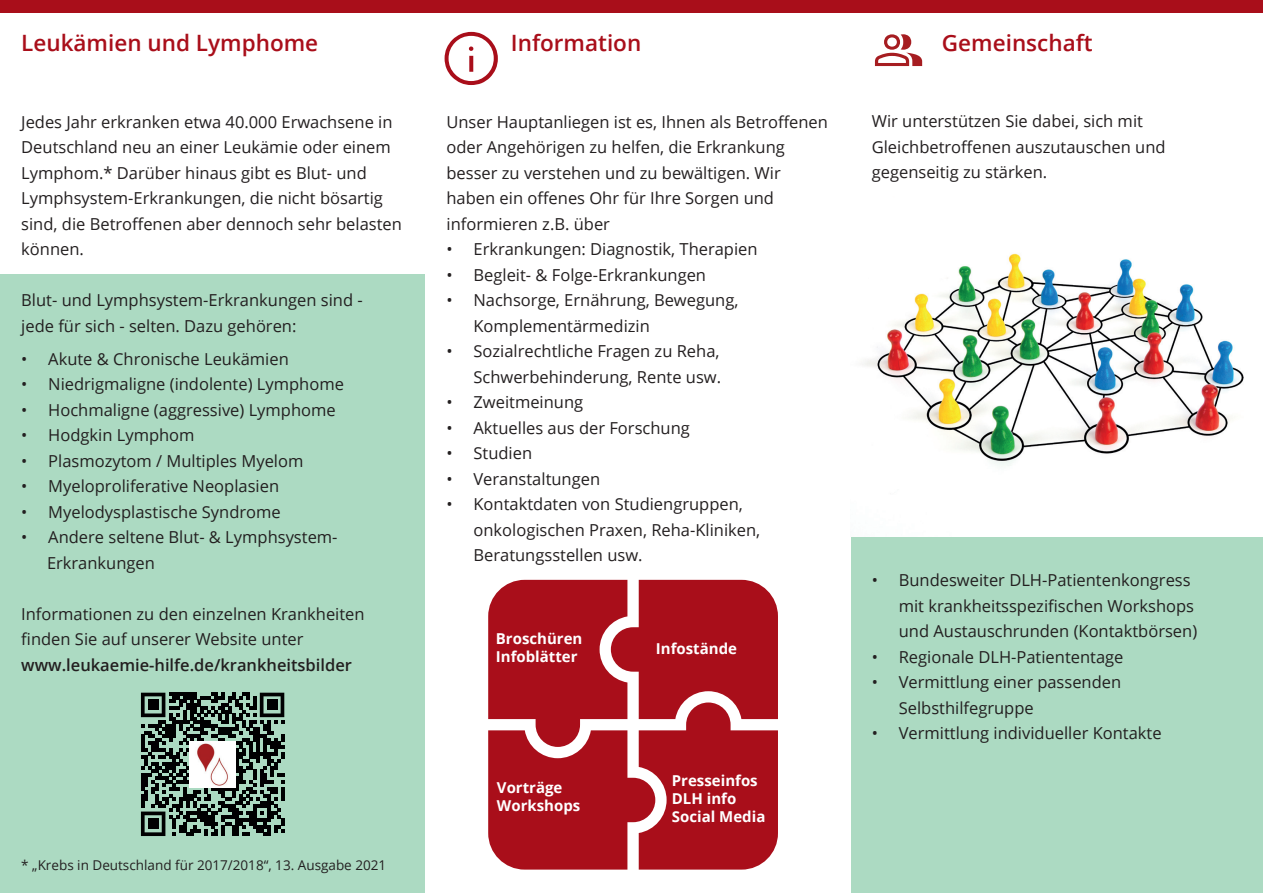
<style>
.page{position:relative;width:1263px;height:893px;background:#fff}
.page>*{position:absolute;margin:0;border:0;box-sizing:border-box;transform-origin:0 0}
.t1{font:600 22.5px "Open Sans";color:#a90e1a}
.t2{font:16.5px/25.5px "Open Sans";color:#231f20}
.t3{font:600 16.5px "Open Sans";color:#231f20}
.t4{font:700 15px/18px "Open Sans";color:#fff}
.t5{font:13.5px "Open Sans";color:#231f20}
</style>
<div class="page">
<div style="left:0;top:274px;width:424px;height:619px;background:#acdac2"></div>
<div style="left:851px;top:536px;width:412px;height:357px;background:#acdac2"></div>
<svg style="left:445px;top:32px;width:53px;height:53px"></svg>
<div style="left:0;top:0;width:1263px;height:13px;background:#a90e1a"></div>
<svg style="left:488px;top:580px;width:290px;height:290px;background:#b22732"></svg>
<svg style="left:875px;top:34px;width:47px;height:32px"></svg>
<img style="left:862px;top:253px;width:382px;height:213px">
<svg style="left:141px;top:693px;width:143px;height:143px"></svg>
<div style="left:148px;top:700px;width:10px;height:10px;background:#000001"></div>
<div style="left:267px;top:700px;width:10px;height:10px;background:#000001"></div>
<div style="left:148px;top:818px;width:10px;height:11px;background:#000001"></div>
<img style="left:190px;top:742px;width:45px;height:45px">
<h1 class="t1" style="left:21px;top:28px;width:298px">Leukämien und Lymphome</h1>
<p class="t2" style="left:21px;top:109px;width:382px">Jedes Jahr erkranken etwa 40.000 Erwachsene in Deutschland neu an einer Leukämie oder einem Lymphom.* Darüber hinaus gibt es Blut- und Lymphsystem-Erkrankungen, die nicht bösartig sind, die Betroffenen aber dennoch sehr belasten können.</p>
<p class="t2" style="left:21px;top:287px;width:343px">Blut- und Lymphsystem-Erkrankungen sind - jede für sich - selten. Dazu gehören:</p>
<p class="t2" style="left:21px;top:346px;width:269px">• Akute &amp; Chronische Leukämien</p>
<p class="t2" style="left:21px;top:371px;width:324px">• Niedrigmaligne (indolente) Lymphome</p>
<p class="t2" style="left:21px;top:397px;width:316px">• Hochmaligne (aggressive) Lymphome</p>
<p class="t2" style="left:21px;top:422px;width:175px">• Hodgkin Lymphom</p>
<p class="t2" style="left:21px;top:448px;width:284px">• Plasmozytom / Multiples Myelom</p>
<p class="t2" style="left:21px;top:473px;width:259px">• Myeloproliferative Neoplasien</p>
<p class="t2" style="left:21px;top:499px;width:261px">• Myelodysplastische Syndrome</p>
<p class="t2" style="left:47px;top:524px;width:292px;text-indent:-26px">• Andere seltene Blut- &amp; Lymphsystem-<br>Erkrankungen</p>
<p class="t2" style="left:21px;top:601px;width:345px">Informationen zu den einzelnen Krankheiten finden Sie auf unserer Website unter</p>
<p class="t3" style="left:21px;top:654px;width:332px">www.leukaemie-hilfe.de/krankheitsbilder</p>
<p class="t5" style="left:21px;top:855px;width:366px">* „Krebs in Deutschland für 2017/2018“, 13. Ausgabe 2021</p>
<h1 class="t1" style="left:511px;top:28px;width:132px">Information</h1>
<p class="t2" style="left:446px;top:109px;width:383px">Unser Hauptanliegen ist es, Ihnen als Betroffenen oder Angehörigen zu helfen, die Erkrankung besser zu verstehen und zu bewältigen. Wir haben ein offenes Ohr für Ihre Sorgen und informieren z.B. über</p>
<p class="t2" style="left:446px;top:236px;width:313px">• Erkrankungen: Diagnostik, Therapien</p>
<p class="t2" style="left:446px;top:262px;width:261px">• Begleit- &amp; Folge-Erkrankungen</p>
<p class="t2" style="left:473px;top:287px;width:266px;text-indent:-27px">• Nachsorge, Ernährung, Bewegung,<br>Komplementärmedizin</p>
<p class="t2" style="left:446px;top:338px;width:276px;text-align:right">• Sozialrechtliche Fragen zu Reha,<br>Schwerbehinderung, Rente usw.</p>
<p class="t2" style="left:446px;top:389px;width:138px">• Zweitmeinung</p>
<p class="t2" style="left:446px;top:414px;width:245px">• Aktuelles aus der Forschung</p>
<p class="t2" style="left:446px;top:440px;width:87px">• Studien</p>
<p class="t2" style="left:446px;top:465px;width:155px">• Veranstaltungen</p>
<p class="t2" style="left:473px;top:491px;width:288px;text-indent:-27px">• Kontaktdaten von Studiengruppen, onkologischen Praxen, Reha-Kliniken,<br>Beratungsstellen usw.</p>
<p class="t4" style="left:496px;top:629px;width:88px">Broschüren<br>Infoblätter</p>
<p class="t4" style="left:656px;top:639px;width:83px">Infostände</p>
<p class="t4" style="left:497px;top:778px;width:85px">Vorträge<br>Workshops</p>
<p class="t4" style="left:672px;top:771px;width:95px">Presseinfos<br>DLH info<br>Social Media</p>
<h1 class="t1" style="left:942px;top:27px;width:152px">Gemeinschaft</h1>
<p class="t2" style="left:872px;top:108px;width:295px">Wir unterstützen Sie dabei, sich mit<br>Gleichbetroffenen auszutauschen und gegenseitig zu stärken.</p>
<p class="t2" style="left:899px;top:567px;width:300px;text-indent:-27px">• Bundesweiter DLH-Patientenkongress mit krankheitsspezifischen Workshops und Austauschrunden (Kontaktbörsen)</p>
<p class="t2" style="left:872px;top:644px;width:253px">• Regionale DLH-Patiententage</p>
<p class="t2" style="left:899px;top:669px;width:224px;text-indent:-27px">• Vermittlung einer passenden<br>Selbsthilfegruppe</p>
<p class="t2" style="left:872px;top:720px;width:291px">• Vermittlung individueller Kontakte</p>
</div>
